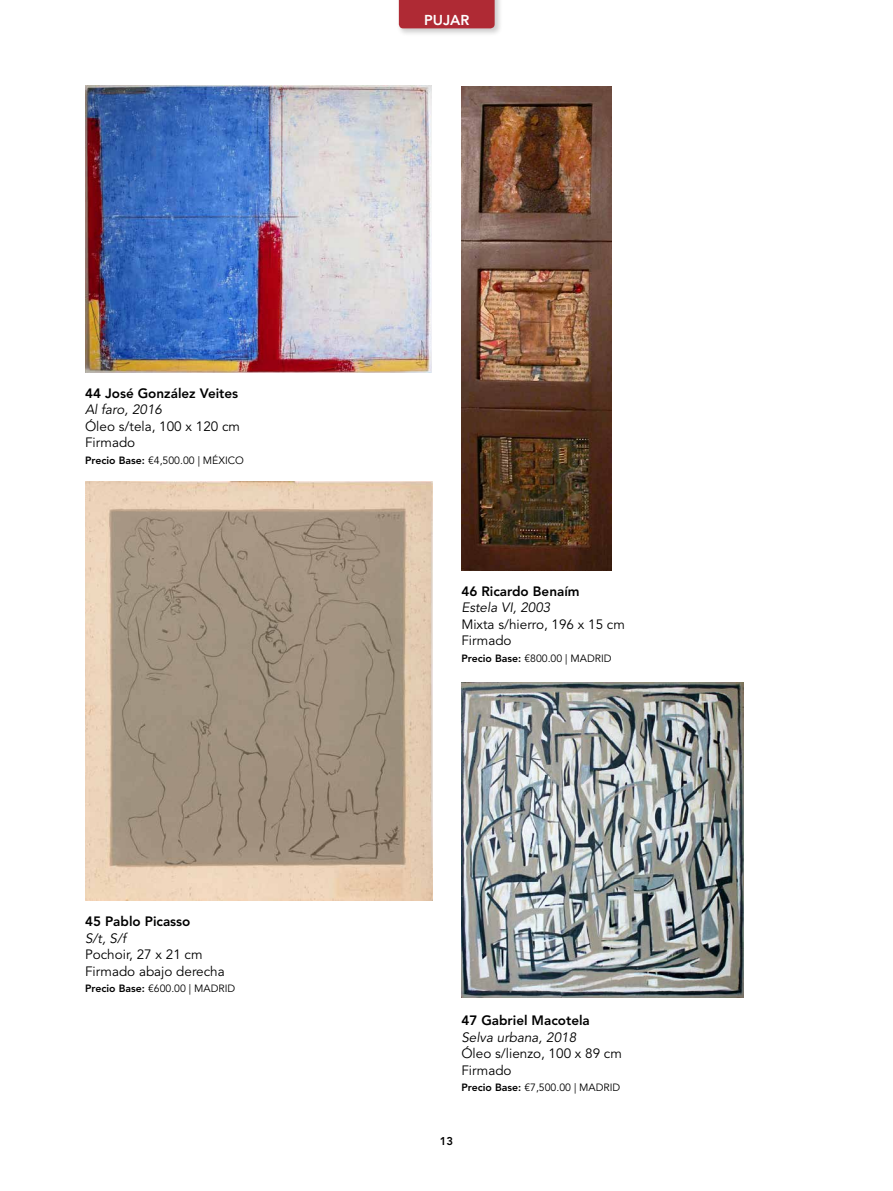
<style>
.page{position:relative;width:893px;height:1191px;background:#fff}
.page>*{position:absolute;margin:0;border:0;box-sizing:border-box;transform-origin:0 0}
.t1{font:800 14.25px "Avenir LT Std";color:#fff}
.t2{font:13.5px/16.5px "Avenir LT Std";color:#000}
.t3{font:800 13.5px "Avenir LT Std";color:#000}
.t4{font:italic 13.5px "Avenir LT Std";color:#000}
.t5{font:800 11.25px "Avenir LT Std";color:#000}
.t6{font:10.5px "Avenir LT Std";color:#000}
.s1{font-weight:800}
</style>
<div class="page">
<div style="left:397px;top:0;width:106px;height:36px;background:#000;opacity:.2"></div>
<div style="left:399px;top:0;width:96px;height:28px;background:#af2a34"></div>
<img style="left:85px;top:85px;width:347px;height:287px">
<img style="left:461px;top:87px;width:151px;height:484px">
<img style="left:461px;top:682px;width:283px;height:315px">
<img style="left:85px;top:481px;width:348px;height:419px">
<p class="t3" style="left:85px;top:385px;width:155px">44 José González Veites</p>
<p class="t4" style="left:85px;top:402px;width:79px">Al faro, 2016</p>
<p class="t2" style="left:85px;top:418px;width:157px">Óleo s/tela, 100 x 120 cm<br>Firmado</p>
<p class="t6" style="left:85px;top:454px;width:160px"><span class="s1">Precio Base:</span> €4,500.00 | MÉXICO</p>
<p class="t3" style="left:85px;top:913px;width:107px">45 Pablo Picasso</p>
<p class="t4" style="left:85px;top:930px;width:42px">S/t, S/f</p>
<p class="t2" style="left:85px;top:946px;width:141px">Pochoir, 27 x 21 cm<br>Firmado abajo derecha</p>
<p class="t6" style="left:85px;top:982px;width:152px"><span class="s1">Precio Base:</span> €600.00 | MADRID</p>
<p class="t1" style="left:424px;top:11px;width:47px">PUJAR</p>
<p class="t3" style="left:461px;top:583px;width:120px">46 Ricardo Benaím</p>
<p class="t4" style="left:461px;top:600px;width:91px">Estela VI, 2003</p>
<p class="t2" style="left:461px;top:616px;width:165px">Mixta s/hierro, 196 x 15 cm<br>Firmado</p>
<p class="t6" style="left:461px;top:652px;width:152px"><span class="s1">Precio Base:</span> €800.00 | MADRID</p>
<p class="t3" style="left:461px;top:1012px;width:130px">47 Gabriel Macotela</p>
<p class="t4" style="left:461px;top:1029px;width:116px">Selva urbana, 2018</p>
<p class="t2" style="left:461px;top:1045px;width:162px">Óleo s/lienzo, 100 x 89 cm<br>Firmado</p>
<p class="t6" style="left:461px;top:1081px;width:160px"><span class="s1">Precio Base:</span> €7,500.00 | MADRID</p>
<p class="t5" style="left:440px;top:1134px;width:15px">13</p>
</div>
